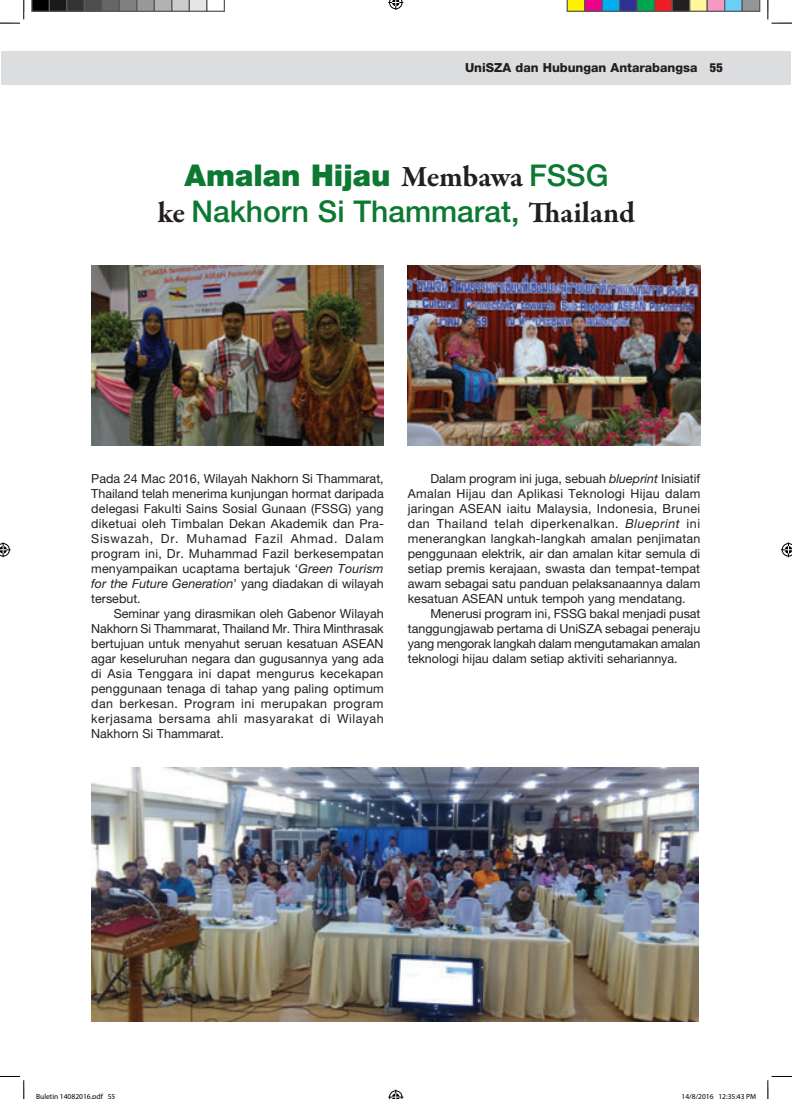
<style>
.page{position:relative;width:792px;height:1099px;background:#fff}
.page>*{position:absolute;margin:0;border:0;box-sizing:border-box;transform-origin:0 0}
.t1{font:500 30px/36px "Helvetica Neue LT Pro";color:#0b7931;text-align:center}
.t2{font:12.5px/15px "Helvetica Neue LT Pro";color:#231f20;text-align:justify}
.t3{font:800 12.5px "Helvetica Neue LT Pro";color:#231f20}
.t4{font:7.5px "Myriad Pro";color:#000}
.s1{font-weight:900;font-stretch:condensed}
.s2{font-weight:900}
.s3{font-family:"Garamond Premr Pro";font-weight:700;color:#231f20}
.s4{font-style:italic}
</style>
<div class="page">
<img style="left:91px;top:767px;width:608px;height:253px">
<img style="left:408px;top:265px;width:292px;height:180px">
<img style="left:91px;top:265px;width:293px;height:180px">
<div style="left:1px;top:51px;width:789px;height:34px;background:#dcdddf"></div>
<svg style="left:0;top:0;width:25px;height:24px"></svg>
<svg style="left:0;top:1075px;width:25px;height:23px"></svg>
<svg style="left:767px;top:0;width:25px;height:24px"></svg>
<svg style="left:767px;top:1075px;width:25px;height:23px"></svg>
<svg style="left:388px;top:0;width:15px;height:10px"></svg>
<svg style="left:388px;top:1089px;width:15px;height:9px"></svg>
<svg style="left:0;top:542px;width:11px;height:15px"></svg>
<svg style="left:781px;top:542px;width:11px;height:15px"></svg>
<svg style="left:31px;top:0;width:194px;height:12px;background:#787878"></svg>
<svg style="left:567px;top:0;width:193px;height:12px;background:#847b79"></svg>
<p class="t3" style="left:465px;top:60px;width:259px">UniSZA dan Hubungan Antarabangsa <span class="s1">55</span></p>
<h1 class="t1" style="left:158px;top:157px;width:479px"><span class="s2">Amalan Hijau</span> <span class="s3">Membawa</span> FSSG<br><span class="s3">ke</span> Nakhorn Si Thammarat, <span class="s3">Thailand</span></h1>
<p class="t2" style="left:91px;top:470px;width:294px">Pada 24 Mac 2016, Wilayah Nakhorn Si Thammarat, Thailand telah menerima kunjungan hormat daripada delegasi Fakulti Sains Sosial Gunaan (FSSG) yang diketuai oleh Timbalan Dekan Akademik dan Pra-Siswazah, Dr. Muhamad Fazil Ahmad. Dalam program ini, Dr. Muhammad Fazil berkesempatan menyampaikan ucaptama bertajuk ‘<span class="s4">Green Tourism for the Future Generation</span>’ yang diadakan di wilayah tersebut.</p>
<p class="t2" style="left:91px;top:605px;width:294px;text-indent:22px">Seminar yang dirasmikan oleh Gabenor Wilayah Nakhorn Si Thammarat, Thailand Mr. Thira Minthrasak bertujuan untuk menyahut seruan kesatuan ASEAN agar keseluruhan negara dan gugusannya yang ada di Asia Tenggara ini dapat mengurus kecekapan penggunaan tenaga di tahap yang paling optimum dan berkesan. Program ini merupakan program kerjasama bersama ahli masyarakat di Wilayah Nakhorn Si Thammarat.</p>
<p class="t2" style="left:408px;top:470px;width:294px;text-indent:22px">Dalam program ini juga, sebuah <span class="s4">blueprint</span> Inisiatif Amalan Hijau dan Aplikasi Teknologi Hijau dalam jaringan ASEAN iaitu Malaysia, Indonesia, Brunei dan Thailand telah diperkenalkan. <span class="s4">Blueprint</span> ini menerangkan langkah-langkah amalan penjimatan penggunaan elektrik, air dan amalan kitar semula di setiap premis kerajaan, swasta dan tempat-tempat awam sebagai satu panduan pelaksanaannya dalam kesatuan ASEAN untuk tempoh yang mendatang.</p>
<p class="t2" style="left:408px;top:605px;width:294px;text-indent:22px">Menerusi program ini, FSSG bakal menjadi pusat tanggungjawab pertama di UniSZA sebagai peneraju yang mengorak langkah dalam mengutamakan amalan teknologi hijau dalam setiap aktiviti sehariannya.</p>
<p class="t4" style="left:36px;top:1091px;width:81px">Buletin 14082016.pdf 55</p>
<p class="t4" style="left:682px;top:1091px;width:76px">14/8/2016 12:35:43 PM</p>
</div>
